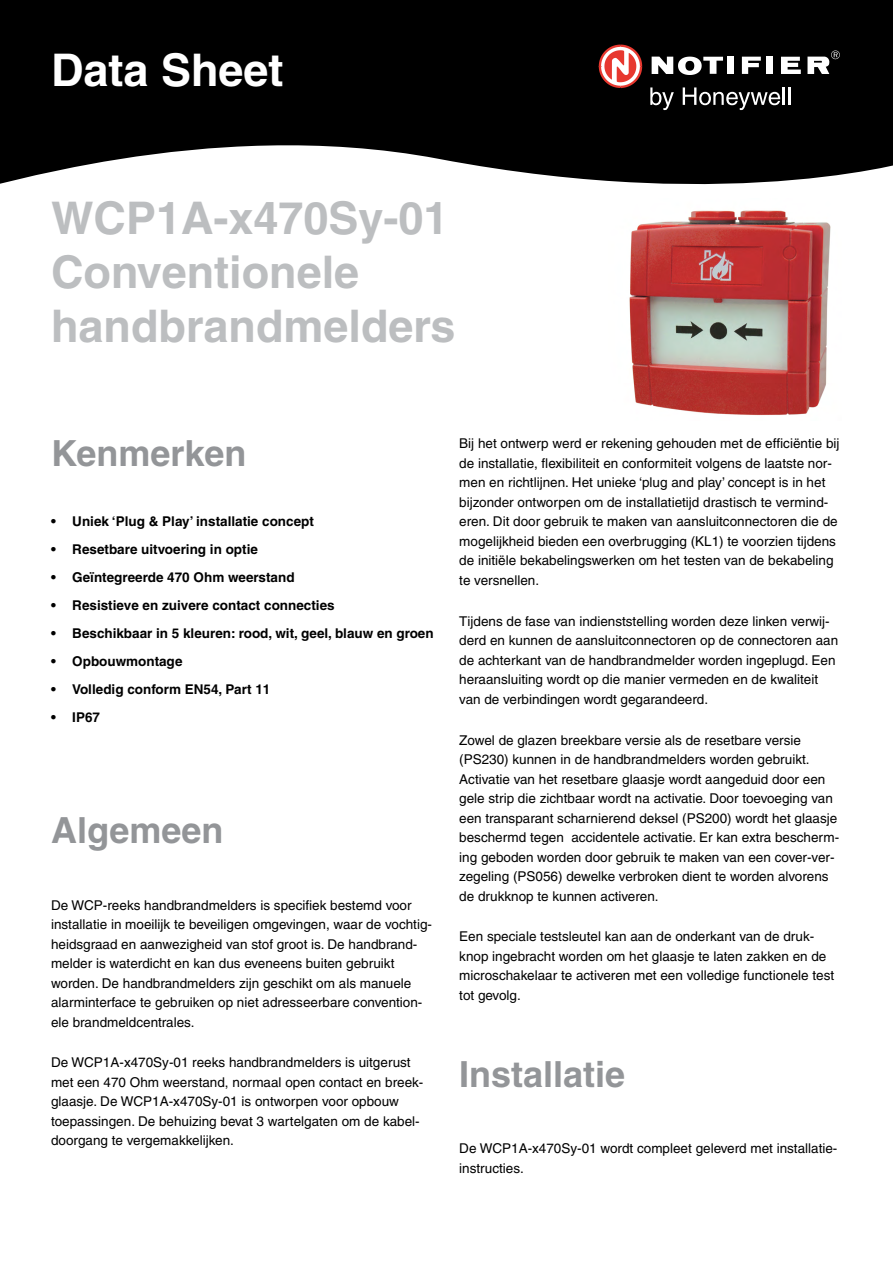
<style>
.page{position:relative;width:893px;height:1263px;background:#fff}
.page>*{position:absolute;margin:0;border:0;box-sizing:border-box;transform-origin:0 0}
.t1{font:700 45px/54px "Helvetica";color:#bcbec0}
.t2{font:700 45px "Helvetica";color:#fff}
.t3{font:700 36px "Helvetica";color:#939598}
.t4{font:13.5px/19.5px "Helvetica";color:#000}
.t5{font:700 13.5px "Helvetica";color:#000}
</style>
<div class="page">
<svg style="left:0;top:0;width:893px;height:185px;background:#1b1b1b"></svg>
<div style="left:727px;top:57px;width:7px;height:17px;background:#fff"></div>
<svg style="left:742px;top:57px;width:19px;height:17px"></svg>
<div style="left:766px;top:56px;width:7px;height:18px;background:#fff"></div>
<svg style="left:781px;top:57px;width:20px;height:17px"></svg>
<svg style="left:652px;top:57px;width:71px;height:18px"></svg>
<svg style="left:599px;top:45px;width:43px;height:43px"></svg>
<svg style="left:807px;top:51px;width:33px;height:23px"></svg>
<svg style="left:650px;top:87px;width:24px;height:23px"></svg>
<svg style="left:683px;top:87px;width:107px;height:23px"></svg>
<div style="left:50px;top:517px;width:7px;height:7px;border:3px solid #fff;border-radius:50%"></div>
<div style="left:50px;top:545px;width:7px;height:7px;border:3px solid #fff;border-radius:50%"></div>
<div style="left:50px;top:573px;width:7px;height:7px;border:3px solid #fff;border-radius:50%"></div>
<div style="left:50px;top:601px;width:7px;height:7px;border:3px solid #fff;border-radius:50%"></div>
<div style="left:50px;top:629px;width:7px;height:7px;border:3px solid #fff;border-radius:50%"></div>
<div style="left:50px;top:657px;width:7px;height:7px;border:3px solid #fff;border-radius:50%"></div>
<div style="left:50px;top:685px;width:7px;height:7px;border:3px solid #fff;border-radius:50%"></div>
<div style="left:50px;top:713px;width:7px;height:7px;border:3px solid #fff;border-radius:50%"></div>
<img style="left:629px;top:210px;width:202px;height:206px">
<h1 class="t2" style="left:51px;top:42px;width:234px">Data Sheet</h1>
<h1 class="t1" style="left:51px;top:190px;width:406px">WCP1A-x470Sy-01<br>Conventionele handbrandmelders</h1>
<h2 class="t3" style="left:51px;top:431px;width:197px">Kenmerken</h2>
<p class="t5" style="left:51px;top:513px;width:264px">• Uniek ‘Plug &amp; Play’ installatie concept</p>
<p class="t5" style="left:51px;top:541px;width:208px">• Resetbare uitvoering in optie</p>
<p class="t5" style="left:51px;top:569px;width:245px">• Geïntegreerde 470 Ohm weerstand</p>
<p class="t5" style="left:51px;top:597px;width:285px">• Resistieve en zuivere contact connecties</p>
<p class="t5" style="left:51px;top:625px;width:384px">• Beschikbaar in 5 kleuren: rood, wit, geel, blauw en groen</p>
<p class="t5" style="left:51px;top:653px;width:133px">• Opbouwmontage</p>
<p class="t5" style="left:51px;top:681px;width:221px">• Volledig conform EN54, Part 11</p>
<p class="t5" style="left:51px;top:709px;width:51px">• IP67</p>
<h2 class="t3" style="left:51px;top:809px;width:174px">Algemeen</h2>
<p class="t4" style="left:51px;top:895px;width:382px">De WCP-reeks handbrandmelders is specifiek bestemd voor installatie in moeilijk te beveiligen omgevingen, waar de vochtig&shy;heidsgraad en aanwezigheid van stof groot is. De handbrand&shy;melder is waterdicht en kan dus eveneens buiten gebruikt worden. De handbrandmelders zijn geschikt om als manuele alarminterface te gebruiken op niet adresseerbare convention&shy;ele brandmeldcentrales.</p>
<p class="t4" style="left:51px;top:1053px;width:374px">De WCP1A-x470Sy-01 reeks handbrandmelders is uitgerust met een 470 Ohm weerstand, normaal open contact en breek&shy;glaasje. De WCP1A-x470Sy-01 is ontworpen voor opbouw toepassingen. De behuizing bevat 3 wartelgaten om de kabel&shy;doorgang te vergemakkelijken.</p>
<p class="t4" style="left:459px;top:434px;width:382px">Bij het ontwerp werd er rekening gehouden met de efficiëntie bij de installatie, flexibiliteit en conformiteit volgens de laatste nor&shy;men en richtlijnen. Het unieke ‘plug and play’ concept is in het bijzonder ontworpen om de installatietijd drastisch te vermind&shy;eren. Dit door gebruik te maken van aansluitconnectoren die de mogelijkheid bieden een overbrugging (KL1) te voorzien tijdens de initiële bekabelingswerken om het testen van de bekabeling te versnellen.</p>
<p class="t4" style="left:459px;top:611px;width:380px">Tijdens de fase van indienststelling worden deze linken verwij&shy;derd en kunnen de aansluitconnectoren op de connectoren aan de achterkant van de handbrandmelder worden ingeplugd. Een heraansluiting wordt op die manier vermeden en de kwaliteit van de verbindingen wordt gegarandeerd.</p>
<p class="t4" style="left:459px;top:730px;width:381px">Zowel de glazen breekbare versie als de resetbare versie (PS230) kunnen in de handbrandmelders worden gebruikt.<br>Activatie van het resetbare glaasje wordt aangeduid door een gele strip die zichtbaar wordt na activatie. Door toevoeging van een transparant scharnierend deksel (PS200) wordt het glaasje beschermd tegen accidentele activatie. Er kan extra bescherm&shy;ing geboden worden door gebruik te maken van een cover-ver&shy;zegeling (PS056) dewelke verbroken dient te worden alvorens de drukknop te kunnen activeren.</p>
<p class="t4" style="left:459px;top:927px;width:376px">Een speciale testsleutel kan aan de onderkant van de druk&shy;knop ingebracht worden om het glaasje te laten zakken en de microschakelaar te activeren met een volledige functionele test tot gevolg.</p>
<h2 class="t3" style="left:459px;top:1052px;width:168px">Installatie</h2>
<p class="t4" style="left:459px;top:1139px;width:380px">De WCP1A-x470Sy-01 wordt compleet geleverd met installatie&shy;instructies.</p>
</div>
